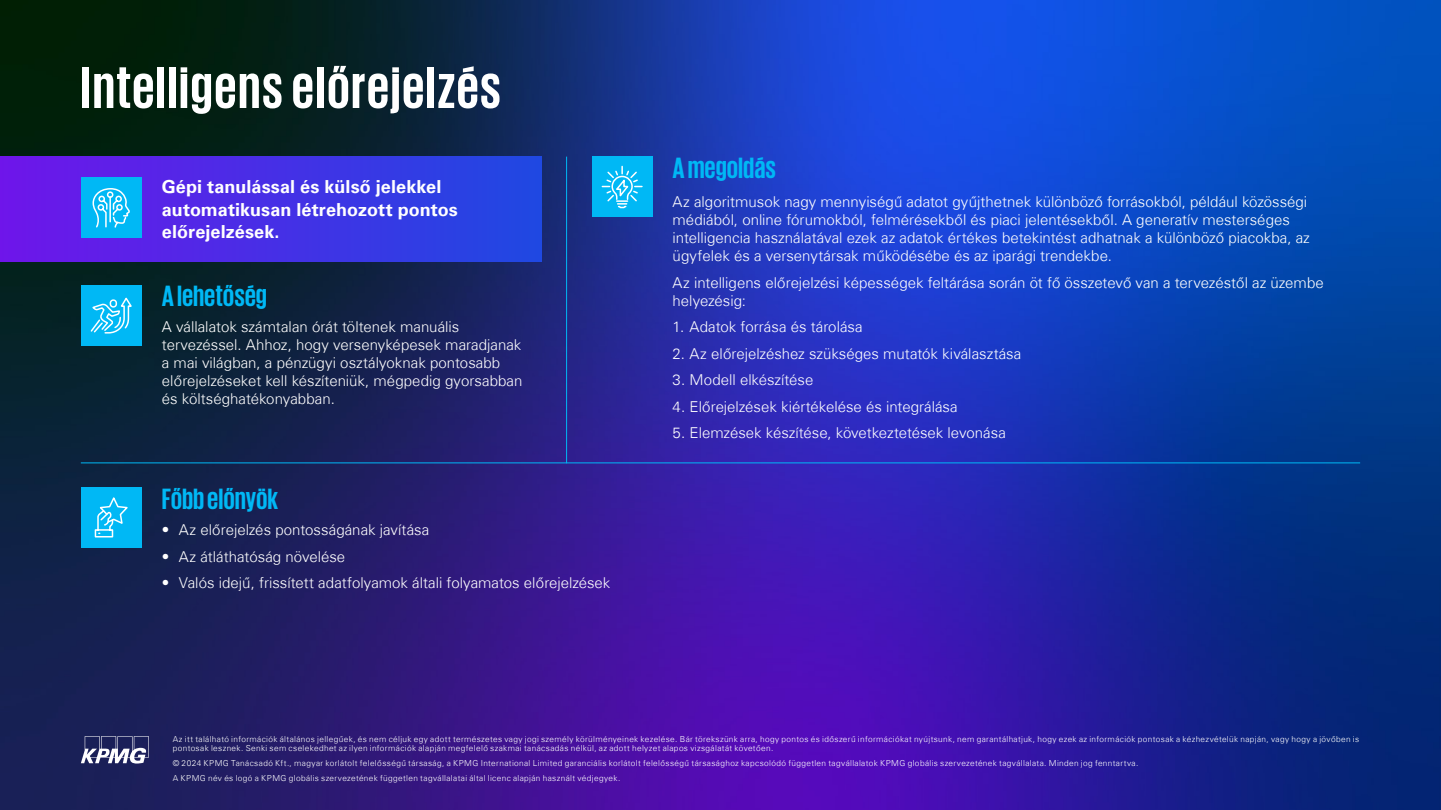
<style>
.page{position:relative;width:1441px;height:810px;background:#fff}
.page>*{position:absolute;margin:0;border:0;box-sizing:border-box;transform-origin:0 0}
.t1{font:700 60px "KPMG";letter-spacing:.025em;color:#fff}
.t2{font:700 30px "KPMG";color:#00b8f5}
.t3{font:700 18px/22.5px "Universfor KPMG";letter-spacing:.005em;color:#fff}
.t4{font:300 15px/18px "Universfor KPMG";color:#fff}
.t5{font:300 8.25px/9px "Universfor KPMG";letter-spacing:.045em;color:#fff}
</style>
<div class="page">
<img style="left:0;top:0;width:1440px;height:810px">
<hr style="left:566px;top:157px;width:1px;height:306px;background:#00b8f5">
<hr style="left:81px;top:463px;width:1278px;height:1px;background:#00b8f5">
<div style="left:0;top:157px;width:541px;height:104px;background:linear-gradient(to right,#6d17ea,#1f48e2)"></div>
<div style="left:81px;top:178px;width:61px;height:60px;background:#00b8f5"></div>
<div style="left:81px;top:285px;width:61px;height:61px;background:#00b8f5"></div>
<div style="left:591px;top:157px;width:61px;height:60px;background:#00b8f5"></div>
<div style="left:81px;top:487px;width:61px;height:61px;background:#00b8f5"></div>
<svg style="left:90px;top:297px;width:42px;height:37px"></svg>
<div style="left:110px;top:299px;width:7px;height:9px;border:2px solid #fff;border-radius:3px"></div>
<svg style="left:601px;top:165px;width:42px;height:44px"></svg>
<svg style="left:94px;top:497px;width:34px;height:41px"></svg>
<svg style="left:92px;top:188px;width:38px;height:40px"></svg>
<svg style="left:81px;top:736px;width:68px;height:28px"></svg>
<h1 class="t1" style="left:81px;top:58px;width:421px">Intelligens előrejelzés</h1>
<p class="t3" style="left:162px;top:175px;width:297px">Gépi tanulással és külső jelekkel automatikusan létrehozott pontos előrejelzések.</p>
<h2 class="t2" style="left:162px;top:280px;width:107px">A lehetőség</h2>
<p class="t4" style="left:162px;top:318px;width:362px">A vállalatok számtalan órát töltenek manuális tervezéssel. Ahhoz, hogy versenyképesek maradjanak a mai világban, a pénzügyi osztályoknak pontosabb előrejelzéseket kell készíteniük, mégpedig gyorsabban és költséghatékonyabban.</p>
<h2 class="t2" style="left:162px;top:483px;width:118px">Főbb előnyök</h2>
<p class="t4" style="left:162px;top:521px;width:269px">• Az előrejelzés pontosságának javítása</p>
<p class="t4" style="left:162px;top:548px;width:185px">• Az átláthatóság növelése</p>
<p class="t4" style="left:162px;top:574px;width:450px">• Valós idejű, frissített adatfolyamok általi folyamatos előrejelzések</p>
<h2 class="t2" style="left:672px;top:152px;width:105px">A megoldás</h2>
<p class="t4" style="left:672px;top:193px;width:638px">Az algoritmusok nagy mennyiségű adatot gyűjthetnek különböző forrásokból, például közösségi médiából, online fórumokból, felmérésekből és piaci jelentésekből. A generatív mesterséges intelligencia használatával ezek az adatok értékes betekintést adhatnak a különböző piacokba, az ügyfelek és a versenytársak működésébe és az iparági trendekbe.</p>
<p class="t4" style="left:672px;top:274px;width:652px">Az intelligens előrejelzési képességek feltárása során öt fő összetevő van a tervezéstől az üzembe helyezésig:</p>
<p class="t4" style="left:672px;top:318px;width:192px">1. Adatok forrása és tárolása</p>
<p class="t4" style="left:672px;top:345px;width:350px">2. Az előrejelzéshez szükséges mutatók kiválasztása</p>
<p class="t4" style="left:672px;top:371px;width:142px">3. Modell elkészítése</p>
<p class="t4" style="left:672px;top:398px;width:286px">4. Előrejelzések kiértékelése és integrálása</p>
<p class="t4" style="left:672px;top:424px;width:335px">5. Elemzések készítése, következtetések levonása</p>
<p class="t5" style="left:173px;top:735px;width:1187px">Az itt található információk általános jellegűek, és nem céljuk egy adott természetes vagy jogi személy körülményeinek kezelése. Bár törekszünk arra, hogy pontos és időszerű információkat nyújtsunk, nem garantálhatjuk, hogy ezek az információk pontosak a kézhezvételük napján, vagy hogy a jövőben is pontosak lesznek. Senki sem cselekedhet az ilyen információk alapján megfelelő szakmai tanácsadás nélkül, az adott helyzet alapos vizsgálatát követően.</p>
<p class="t5" style="left:173px;top:756px;width:967px;line-height:15px">© 2024 KPMG Tanácsadó Kft., magyar korlátolt felelősségű társaság, a KPMG International Limited garanciális korlátolt felelősségű társasághoz kapcsolódó független tagvállalatok KPMG globális szervezetének tagvállalata. Minden jog fenntartva.<br>A KPMG név és logó a KPMG globális szervezetének független tagvállalatai által licenc alapján használt védjegyek.</p>
</div>
